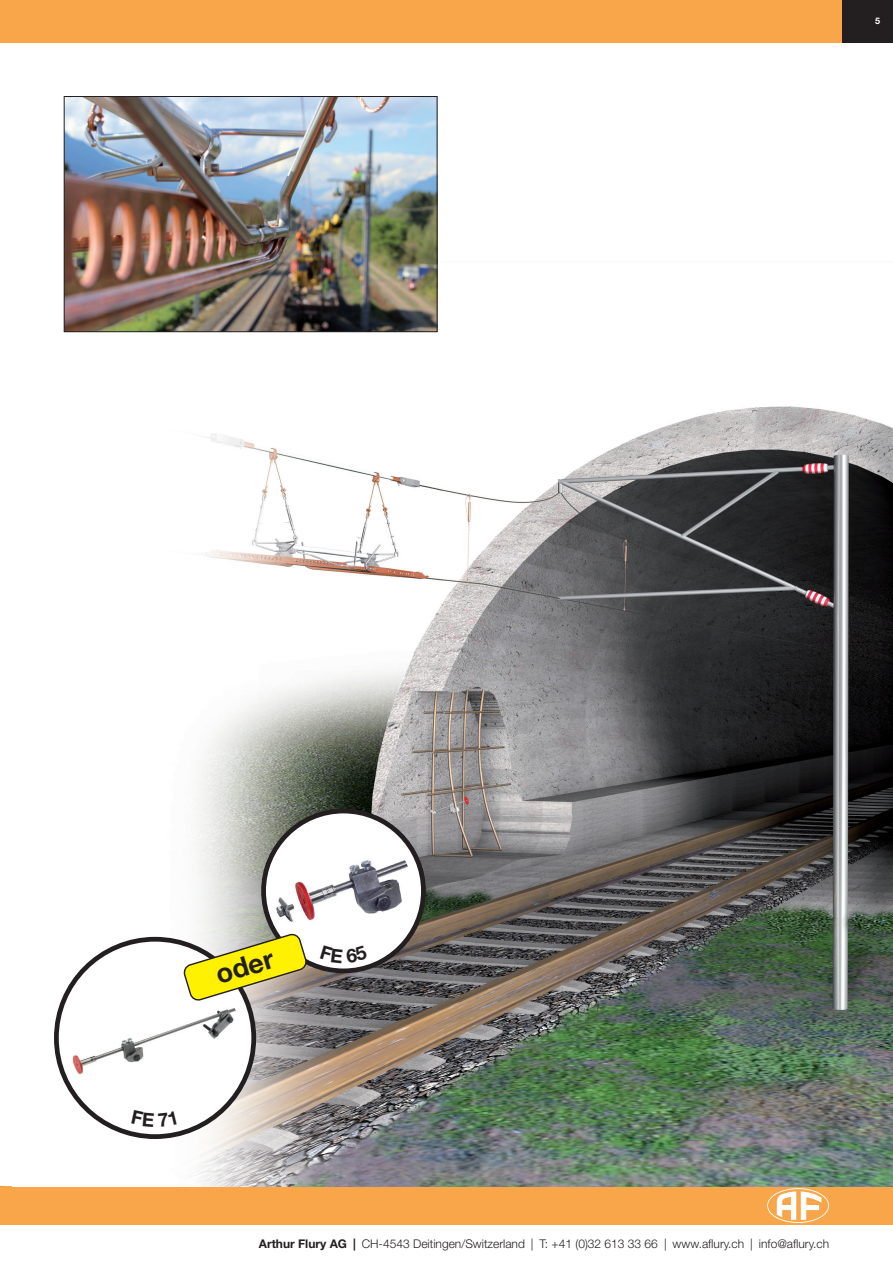
<style>
.page{position:relative;width:893px;height:1263px;background:#fff}
.page>*{position:absolute;margin:0;border:0;box-sizing:border-box;transform-origin:0 0}
.t1{font:700 27.15px "Helvetica Neue LT Pro";color:#231f20}
.t2{font:300 12px "Helvetica Neue LT Pro";color:#231f20}
.t3{font:700 9px "Helvetica Neue LT Pro";color:#fff}
.s1{font-weight:700}
</style>
<div class="page">
<div style="left:0;top:1186px;width:893px;height:39px;background:#f9a64a"></div>
<div style="left:0;top:0;width:893px;height:43px;background:#f9a64a"></div>
<div style="left:842px;top:0;width:51px;height:43px;background:#231f20"></div>
<svg style="left:767px;top:1188px;width:62px;height:35px"></svg>
<img style="left:13px;top:261px;width:880px;height:926px">
<img style="left:66px;top:98px;width:369px;height:232px">
<div style="left:64px;top:96px;width:373px;height:236px;border:1px solid #231f20"></div>
<svg style="left:264px;top:811px;width:159px;height:160px"></svg>
<div style="left:261px;top:809px;width:165px;height:164px;border:5px solid #231f20;border-radius:50%"></div>
<img style="left:274px;top:823px;width:139px;height:140px;border-radius:70px">
<svg style="left:56px;top:939px;width:198px;height:197px"></svg>
<div style="left:54px;top:937px;width:202px;height:202px;border:5px solid #231f20;border-radius:50%"></div>
<img style="left:69px;top:954px;width:172px;height:172px;border-radius:86px">
<svg style="left:183px;top:933px;width:124px;height:68px;background:#dad15b"></svg>
<svg style="left:320px;top:946px;width:48px;height:17px"></svg>
<svg style="left:132px;top:1110px;width:45px;height:17px"></svg>
<p class="t3" style="left:875px;top:16px;width:7px">5</p>
<h1 class="t1" style="left:211px;top:959px;width:61px;rotate:-17deg">oder</h1>
<p class="t2" style="left:259px;top:1236px;width:572px"><span class="s1">Arthur Flury AG |</span> CH-4543 Deitingen/Switzerland | T: +41 (0)32 613 33 66 | www.aflury.ch | info@aflury.ch</p>
</div>
